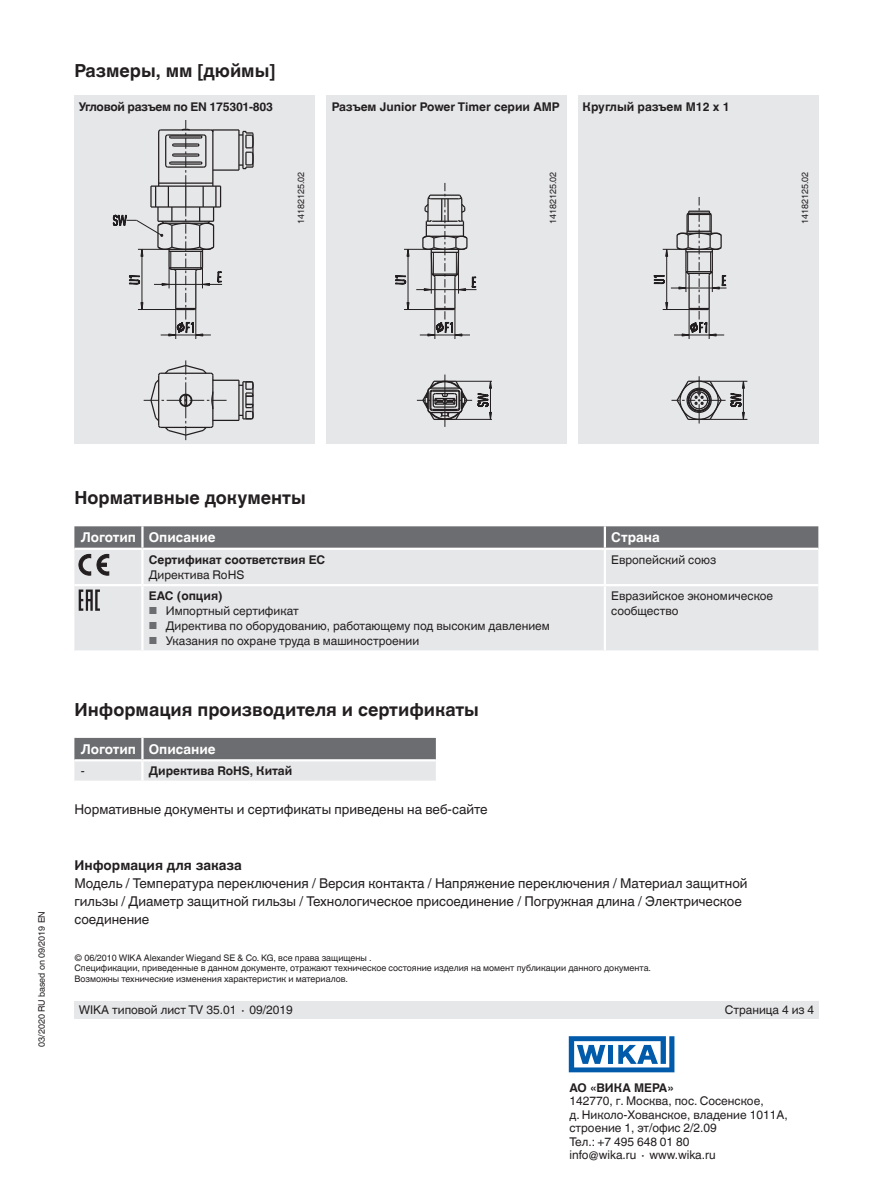
<style>
.page{position:relative;width:893px;height:1188px;background:#fff}
.page>*{position:absolute;margin:0;border:0;box-sizing:border-box;transform-origin:0 0}
.t1{font:700 18px "Helvetica World";color:#231f20}
.t2{font:13.5px/18px "Helvetica World";color:#231f20}
.t3{font:700 13.5px "Helvetica World";color:#fff}
.t4{font:700 13.5px "Helvetica World";color:#231f20}
.t5{font:12px/13.5px "Helvetica World";color:#231f20}
.t6{font:700 12px "Helvetica World";color:#231f20}
.t7{font:700 12px "Helvetica World";letter-spacing:-.025em;color:#231f20}
.t8{font:9px/10.5px "Helvetica World";color:#231f20}
.s1{font-size:10.2px;color:#6c6d70}
</style>
<div class="page">
<div style="left:74px;top:1001px;width:745px;height:17px;background:#e6e7e9"></div>
<div style="left:74px;top:96px;width:241px;height:348px;background:#e6e7e9"></div>
<div style="left:326px;top:96px;width:241px;height:348px;background:#e6e7e9"></div>
<div style="left:578px;top:96px;width:241px;height:348px;background:#e6e7e9"></div>
<hr style="left:175px;top:309px;width:1px;height:30px;background:#231f20">
<hr style="left:196px;top:309px;width:1px;height:30px;background:#231f20">
<hr style="left:238px;top:130px;width:2px;height:40px;background:#231f20">
<hr style="left:213px;top:129px;width:26px;height:2px;background:#231f20">
<hr style="left:213px;top:169px;width:26px;height:2px;background:#231f20">
<svg style="left:239px;top:131px;width:15px;height:38px"></svg>
<svg style="left:113px;top:121px;width:109px;height:216px"></svg>
<svg style="left:144px;top:360px;width:110px;height:80px"></svg>
<hr style="left:648px;top:309px;width:1px;height:30px;background:#231f20">
<hr style="left:689px;top:309px;width:1px;height:30px;background:#231f20">
<hr style="left:709px;top:309px;width:1px;height:30px;background:#231f20">
<hr style="left:762px;top:249px;width:1px;height:61px;background:#231f20">
<hr style="left:785px;top:252px;width:1px;height:42px;background:#231f20">
<hr style="left:789px;top:309px;width:1px;height:30px;background:#231f20">
<svg style="left:671px;top:376px;width:77px;height:48px"></svg>
<svg style="left:648px;top:197px;width:78px;height:140px"></svg>
<hr style="left:435px;top:309px;width:1px;height:30px;background:#231f20">
<hr style="left:455px;top:309px;width:1px;height:30px;background:#231f20">
<svg style="left:395px;top:183px;width:81px;height:154px"></svg>
<svg style="left:417px;top:375px;width:74px;height:52px"></svg>
<svg style="left:569px;top:1036px;width:105px;height:36px"></svg>
<div style="left:74px;top:575px;width:744px;height:75px;background:#e6e7e9"></div>
<hr style="left:142px;top:584px;width:463px;height:2px;background:#fff">
<hr style="left:74px;top:584px;width:68px;height:2px;background:#fff">
<hr style="left:605px;top:584px;width:213px;height:2px;background:#fff">
<hr style="left:604px;top:550px;width:2px;height:34px;background:#fff">
<hr style="left:141px;top:550px;width:3px;height:34px;background:#fff">
<hr style="left:604px;top:586px;width:2px;height:64px;background:#fff">
<hr style="left:141px;top:586px;width:3px;height:64px;background:#fff">
<svg style="left:74px;top:738px;width:362px;height:43px;background:#a8a9ab"></svg>
<hr style="left:142px;top:759px;width:294px;height:2px;background:#fff">
<hr style="left:74px;top:759px;width:68px;height:2px;background:#fff">
<hr style="left:141px;top:761px;width:3px;height:20px;background:#fff">
<hr style="left:141px;top:738px;width:3px;height:21px;background:#fff">
<svg style="left:74px;top:526px;width:744px;height:49px;background:#b1b2b4"></svg>
<svg style="left:79px;top:590px;width:21px;height:21px"></svg>
<h1 class="t1" style="left:74px;top:60px;width:202px">Размеры, мм [дюймы]</h1>
<p class="t7" style="left:79px;top:100px;width:196px">Угловой разъем по EN 175301-803</p>
<p class="t6" style="left:332px;top:100px;width:230px">Разъем Junior Power Timer серии AMP</p>
<p class="t6" style="left:583px;top:100px;width:149px">Круглый разъем M12 x 1</p>
<p class="t8" style="left:296px;top:224px;width:54px;rotate:-90deg">14182125.02</p>
<p class="t8" style="left:548px;top:224px;width:54px;rotate:-90deg">14182125.02</p>
<p class="t8" style="left:800px;top:224px;width:54px;rotate:-90deg">14182125.02</p>
<p class="t8" style="left:36px;top:1047px;width:137px;rotate:-90deg">03/2020 RU based on 09/2019 EN</p>
<h1 class="t1" style="left:74px;top:487px;width:233px">Нормативные документы</h1>
<p class="t3" style="left:81px;top:530px;width:136px">Логотип Описание</p>
<p class="t3" style="left:611px;top:530px;width:50px">Страна</p>
<p class="t6" style="left:149px;top:553px;width:178px">Сертификат соответствия ЕС</p>
<p class="t5" style="left:149px;top:568px;width:97px">Директива RoHS</p>
<p class="t5" style="left:611px;top:553px;width:106px">Европейский союз</p>
<p class="t6" style="left:149px;top:589px;width:75px">EAC (опция)</p>
<p class="t5" style="left:149px;top:604px;width:151px"><span class="s1">■</span> Импортный сертификат</p>
<p class="t5" style="left:149px;top:619px;width:403px"><span class="s1">■</span> Директива по оборудованию, работающему под высоким давлением</p>
<p class="t5" style="left:149px;top:634px;width:272px"><span class="s1">■</span> Указания по охране труда в машиностроении</p>
<h1 class="t1" style="left:74px;top:699px;width:406px">Информация производителя и сертификаты</h1>
<p class="t3" style="left:81px;top:741px;width:136px">Логотип Описание</p>
<p class="t5" style="left:81px;top:764px;width:5px">-</p>
<p class="t6" style="left:149px;top:764px;width:145px">Директива RoHS, Китай</p>
<p class="t2" style="left:74px;top:801px;width:415px">Нормативные документы и сертификаты приведены на веб-сайте</p>
<p class="t5" style="left:611px;top:589px;width:163px;line-height:15px">Евразийское экономическое сообщество</p>
<p class="t4" style="left:74px;top:857px;width:169px">Информация для заказа</p>
<p class="t2" style="left:74px;top:874px;width:675px">Модель / Температура переключения / Версия контакта / Напряжение переключения / Материал защитной гильзы / Диаметр защитной гильзы / Технологическое присоединение / Погружная длина / Электрическое соединение</p>
<p class="t8" style="left:74px;top:952px;width:578px">© 06/2010 WIKA Alexander Wiegand SE &amp; Co. KG, все права защищены .<br>Спецификации, приведенные в данном документе, отражают техническое состояние изделия на момент публикации данного документа.<br>Возможны технические изменения характеристик и материалов.</p>
<p class="t5" style="left:79px;top:1003px;width:216px">WIKA типовой лист TV 35.01 ∙ 09/2019</p>
<p class="t5" style="left:725px;top:1003px;width:91px">Страница 4 из 4</p>
<p class="t6" style="left:569px;top:1080px;width:106px">АО «ВИКА МЕРА»</p>
<p class="t5" style="left:569px;top:1094px;width:220px">142770, г. Москва, пос. Сосенское,<br>д. Николо-Хованское, владение 1011А, строение 1, эт/офис 2/2.09<br>Тел.: +7 495 648 01 80<br>info@wika.ru ∙ www.wika.ru</p>
</div>
